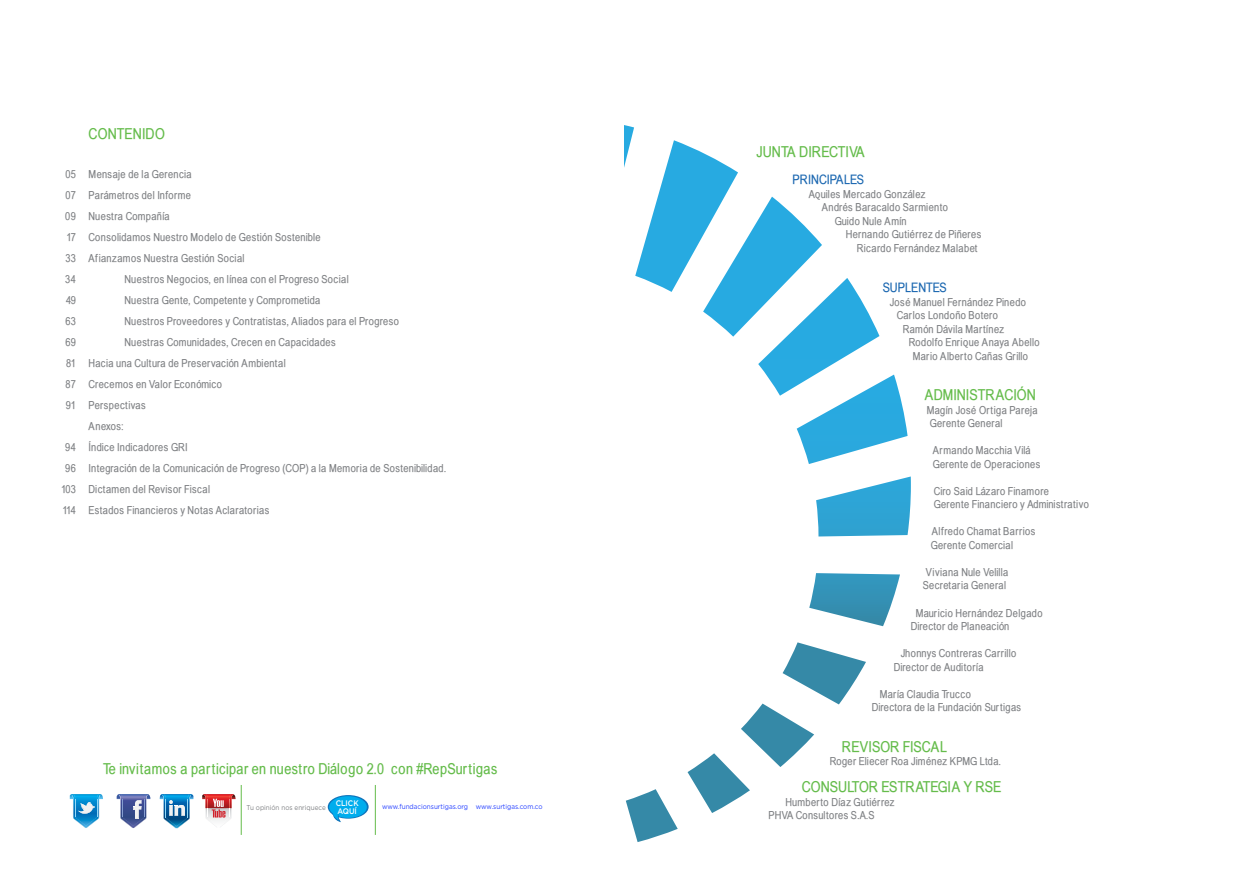
<style>
.page{position:relative;width:1248px;height:879px;background:#fff}
.page>*{position:absolute;margin:0;border:0;box-sizing:border-box;transform-origin:0 0}
.t1{font:15px "Babel Sans";color:#65bc4b;scale:1.07 1}
.t2{font:15px "Babel Sans";letter-spacing:.035em;color:#65bc4b;scale:1.07 1}
.t3{font:13px "Babel Sans";color:#1c68b1;scale:1.07 1}
.t4{font:11px/21px "Babel Sans";letter-spacing:.035em;color:#808285;scale:1.07 1}
.t5{font:11px "Babel Sans";color:#808285;scale:1.07 1}
.t6{font:11px/21px "Babel Sans";letter-spacing:-.03em;color:#808285;text-align:center;scale:1.07 1}
.t7{font:500 8.1px/8px "Gotham";color:#fff;scale:.91 1}
.t8{font:7px "Gotham";color:#2540ff;scale:.91 1}
.t9{font:7px "Gotham";color:#808285;scale:.91 1}
</style>
<div class="page">
<svg style="left:624px;top:125px;width:286px;height:717px"></svg>
<svg style="left:202px;top:794px;width:34px;height:31px"></svg>
<svg style="left:70px;top:794px;width:33px;height:34px"></svg>
<svg style="left:159px;top:794px;width:34px;height:34px"></svg>
<svg style="left:117px;top:794px;width:33px;height:34px"></svg>
<svg style="left:328px;top:795px;width:40px;height:23px"></svg>
<svg style="left:329px;top:796px;width:38px;height:26px"></svg>
<hr style="left:241px;top:785px;width:1px;height:50px;background:#65bc4b">
<hr style="left:375px;top:785px;width:1px;height:50px;background:#65bc4b">
<p class="t4" style="left:65px;top:163px;width:12px;text-align:justify">05<br>07<br>09<br>17<br>33<br>34<br>49<br>63<br>69<br>81<br>87<br>91</p>
<p class="t6" style="left:61px;top:436px;width:15px">94<br>96<br>103<br>114</p>
<h1 class="t1" style="left:89px;top:125px;width:73px">CONTENIDO</h1>
<p class="t4" style="left:89px;top:163px;width:218px">Mensaje de la Gerencia<br>Parámetros del Informe<br>Nuestra Compañía<br>Consolidamos Nuestro Modelo de Gestión Sostenible<br>Afianzamos Nuestra Gestión Social</p>
<p class="t4" style="left:125px;top:268px;width:211px">Nuestros Negocios, en línea con el Progreso Social</p>
<p class="t4" style="left:125px;top:289px;width:184px">Nuestra Gente, Competente y Comprometida</p>
<p class="t4" style="left:125px;top:310px;width:258px">Nuestros Proveedores y Contratistas, Aliados para el Progreso</p>
<p class="t4" style="left:125px;top:331px;width:199px">Nuestras Comunidades, Crecen en Capacidades</p>
<p class="t4" style="left:89px;top:352px;width:186px">Hacia una Cultura de Preservación Ambiental</p>
<p class="t4" style="left:89px;top:373px;width:126px">Crecemos en Valor Económico</p>
<p class="t4" style="left:89px;top:394px;width:55px">Perspectivas</p>
<p class="t4" style="left:89px;top:415px;width:34px">Anexos:</p>
<p class="t4" style="left:89px;top:436px;width:94px">Índice Indicadores GRI</p>
<p class="t4" style="left:89px;top:457px;width:336px">Integración de la Comunicación de Progreso (COP) a la Memoria de Sostenibilidad.</p>
<p class="t4" style="left:89px;top:478px;width:115px">Dictamen del Revisor Fiscal</p>
<p class="t4" style="left:89px;top:499px;width:170px">Estados Financieros y Notas Aclaratorias</p>
<h1 class="t2" style="left:103px;top:760px;width:370px">Te invitamos a participar en nuestro Diálogo 2.0 con #RepSurtigas</h1>
<p class="t9" style="left:246px;top:803px;width:89px">Tu opinión nos enriquece</p>
<p class="t8" style="left:382px;top:802px;width:178px">www.fundacionsurtigas.org www.surtigas.com.co</p>
<p class="t7" style="left:335px;top:798px;width:27px">CLICK<br>AQUÍ</p>
<h1 class="t1" style="left:756px;top:144px;width:102px">JUNTA DIRECTIVA</h1>
<p class="t3" style="left:792px;top:172px;width:68px">PRINCIPALES</p>
<p class="t4" style="left:808px;top:184px;width:111px">Aquiles Mercado González</p>
<p class="t4" style="left:821px;top:197px;width:119px">Andrés Baracaldo Sarmiento</p>
<p class="t5" style="left:834px;top:215px;width:69px">Guido Nule Amín</p>
<p class="t4" style="left:845px;top:224px;width:128px">Hernando Gutiérrez de Piñeres</p>
<p class="t4" style="left:856px;top:238px;width:114px">Ricardo Fernández Malabet</p>
<p class="t3" style="left:882px;top:280px;width:61px">SUPLENTES</p>
<p class="t4" style="left:889px;top:292px;width:129px">José Manuel Fernández Pinedo</p>
<p class="t4" style="left:896px;top:305px;width:96px">Carlos Londoño Botero</p>
<p class="t4" style="left:902px;top:319px;width:96px">Ramón Dávila Martínez</p>
<p class="t4" style="left:908px;top:332px;width:124px">Rodolfo Enrique Anaya Abello</p>
<p class="t4" style="left:912px;top:346px;width:109px">Mario Alberto Cañas Grillo</p>
<h1 class="t1" style="left:924px;top:387px;width:105px">ADMINISTRACIÓN</h1>
<p class="t4" style="left:926px;top:403px;width:105px;line-height:13.5px">Magín José Ortiga Pareja<br>Gerente General</p>
<p class="t4" style="left:932px;top:444px;width:102px;line-height:13.5px">Armando Macchia Vilá<br>Gerente de Operaciones</p>
<p class="t4" style="left:933px;top:484px;width:146px;line-height:13.5px">Ciro Said Lázaro Finamore<br>Gerente Financiero y Administrativo</p>
<p class="t4" style="left:930px;top:525px;width:99px;line-height:13.5px">Alfredo Chamat Barrios<br>Gerente Comercial</p>
<p class="t4" style="left:922px;top:565px;width:81px;line-height:13.5px">Viviana Nule Velilla<br>Secretaria General</p>
<p class="t4" style="left:910px;top:606px;width:125px;line-height:13.5px;text-indent:5px">Mauricio Hernández Delgado<br>Director de Planeación</p>
<p class="t4" style="left:893px;top:646px;width:116px;line-height:13.5px;text-indent:7px">Jhonnys Contreras Carrillo<br>Director de Auditoría</p>
<p class="t4" style="left:871px;top:687px;width:141px;line-height:13.5px;text-indent:8px">María Claudia Trucco<br>Directora de la Fundación Surtigas</p>
<h1 class="t1" style="left:841px;top:738px;width:100px">REVISOR FISCAL</h1>
<p class="t4" style="left:829px;top:751px;width:162px">Roger Eliecer Roa Jiménez KPMG Ltda.</p>
<h1 class="t1" style="left:801px;top:778px;width:188px">CONSULTOR ESTRATEGIA Y RSE</h1>
<p class="t4" style="left:768px;top:795px;width:119px;line-height:13.5px;text-indent:17px">Humberto Díaz Gutiérrez<br>PHVA Consultores S.A.S</p>
</div>
